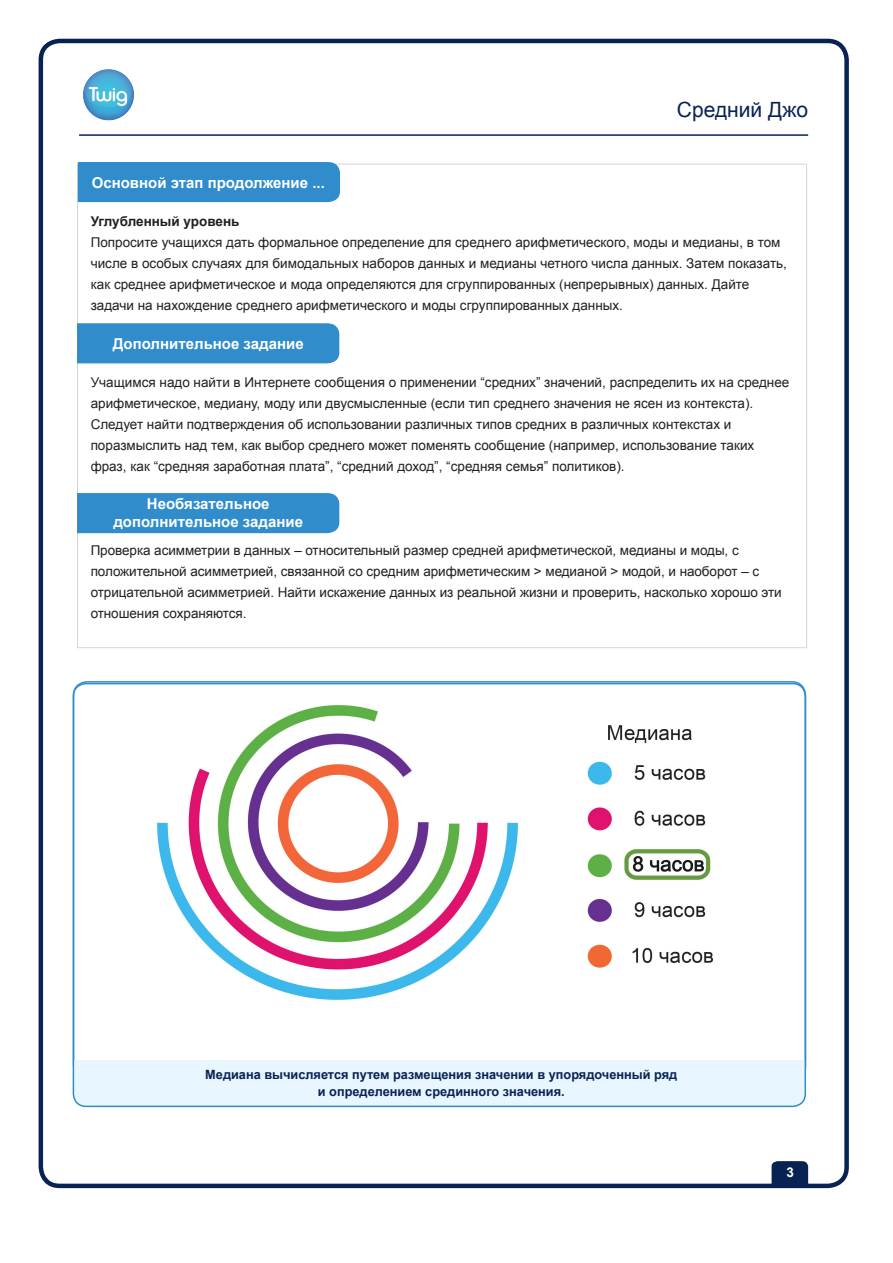
<style>
.page{position:relative;width:893px;height:1263px;background:#fff}
.page>*{position:absolute;margin:0;border:0;box-sizing:border-box;transform-origin:0 0}
.t1{font:21px "Arial";color:#092254}
.Subheads__in_blue_st{font:700 15px "Arial";color:#fff}
.Regular_paragraph{font:13.5px/21px "Arial";color:#231f20}
.Regular_paragraph-2{font:700 13.5px "Arial";color:#231f20}
.t2{font:700 13.5px "Arial";color:#fff}
.image_captions{font:700 12.75px "Arial";color:#092254}
</style>
<div class="page">
<div style="left:39px;top:39px;width:810px;height:1149px;border:4px solid #092254;border-radius:19px"></div>
<hr style="left:79px;top:134px;width:729px;height:2px;background:#092254">
<img style="left:83px;top:69px;width:51px;height:52px">
<svg style="left:772px;top:1161px;width:36px;height:25px"></svg>
<div style="left:79px;top:323px;width:260px;height:40px;background:#308ccb"></div>
<div style="left:79px;top:493px;width:260px;height:40px;background:#308ccb"></div>
<img style="left:157px;top:705px;width:556px;height:295px">
<div style="left:73px;top:1061px;width:732px;height:45px;background:#e7f6ff"></div>
<div style="left:73px;top:683px;width:733px;height:424px;border:2px solid #308ccb;border-radius:13px"></div>
<div style="left:78px;top:162px;width:262px;height:40px;background:#308ccb"></div>
<p class="Subheads__in_blue_st" style="left:92px;top:172px;width:235px">Основной этап продолжение ...</p>
<h1 class="t1" style="left:677px;top:95px;width:133px">Средний Джо</h1>
<p class="Regular_paragraph-2" style="left:91px;top:212px;width:150px">Углубленный уровень</p>
<p class="Regular_paragraph" style="left:91px;top:232px;width:698px">Попросите учащихся дать формальное определение для среднего арифметического, моды и медианы, в том числе в особых случаях для бимодальных наборов данных и медианы четного числа данных. Затем показать, как среднее арифметическое и мода определяются для сгруппированных (непрерывных) данных. Дайте задачи на нахождение среднего арифметического и моды сгруппированных данных.</p>
<p class="Subheads__in_blue_st" style="left:113px;top:334px;width:192px">Дополнительное задание</p>
<p class="Regular_paragraph" style="left:91px;top:372px;width:700px">Учащимся надо найти в Интернете сообщения о применении “средних” значений, распределить их на среднее арифметическое, медиану, моду или двусмысленные (если тип среднего значения не ясен из контекста).<br>Следует найти подтверждения об использовании различных типов средних в различных контекстах и поразмыслить над тем, как выбор среднего может поменять сообщение (например, использование таких фраз, как “средняя заработная плата”, “средний доход”, “средняя семья” политиков).</p>
<p class="Subheads__in_blue_st" style="left:147px;top:493px;width:124px">Необязательное</p>
<p class="Subheads__in_blue_st" style="left:113px;top:511px;width:191px">дополнительное задание</p>
<p class="Regular_paragraph" style="left:91px;top:540px;width:693px">Проверка асимметрии в данных – относительный размер средней арифметической, медианы и моды, с положительной асимметрией, связанной со средним арифметическим &gt; медианой &gt; модой, и наоборот – с отрицательной асимметрией. Найти искажение данных из реальной жизни и проверить, насколько хорошо эти отношения сохраняются.</p>
<p class="image_captions" style="left:205px;top:1066px;width:473px">Медиана вычисляется путем размещения значении в упорядоченный ряд</p>
<p class="image_captions" style="left:318px;top:1082px;width:248px">и определением срединного значения.</p>
<p class="t2" style="left:786px;top:1163px;width:9px">3</p>
</div>
